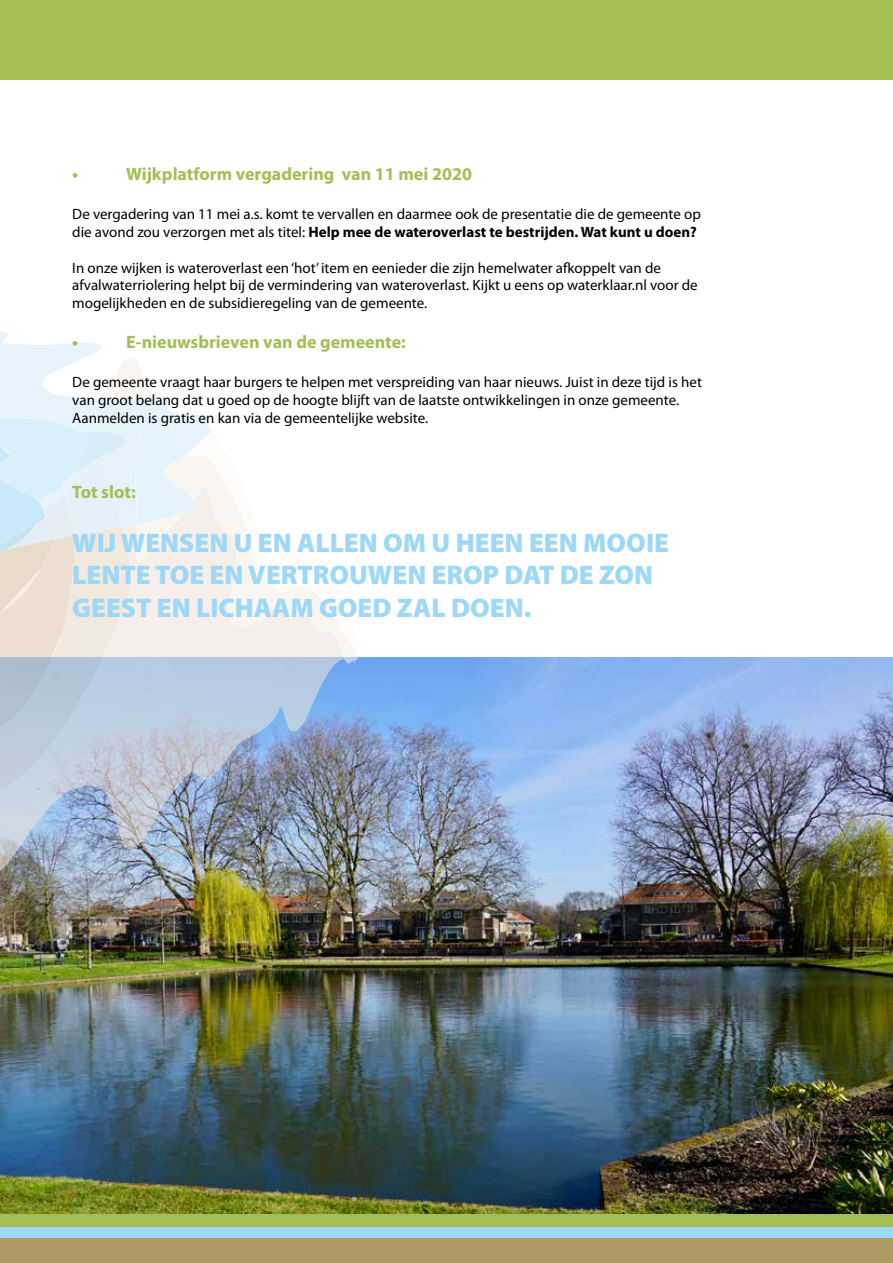
<style>
.page{position:relative;width:893px;height:1263px;background:#fff}
.page>*{position:absolute;margin:0;border:0;box-sizing:border-box;transform-origin:0 0}
.t1{font:900 27px/32.4px "Myriad Pro";color:#9ed8f8}
.t2{font:700 18px "Myriad Pro";color:#a4be56}
.t3{font:15px/17.9px "Myriad Pro";color:#000}
.s1{font-weight:700}
</style>
<div class="page">
<img style="left:0;top:657px;width:893px;height:557px">
<img style="left:0;top:826px;width:356px;height:74px">
<svg style="left:0;top:837px;width:25px;height:63px;background:#92918e"></svg>
<svg style="left:0;top:331px;width:362px;height:495px"></svg>
<div style="left:0;top:1234px;width:893px;height:29px;background:#ae9a64"></div>
<div style="left:0;top:1224px;width:893px;height:14px;background:#9ed8f8"></div>
<div style="left:0;top:1214px;width:893px;height:12px;background:#a4be56"></div>
<div style="left:0;top:0;width:893px;height:79px;background:#a4be56"></div>
<p class="t2" style="left:72px;top:162px;width:8px">•</p>
<p class="t2" style="left:126px;top:162px;width:347px">Wijkplatform vergadering van 11 mei 2020</p>
<p class="t3" style="left:72px;top:205px;width:630px">De vergadering van 11 mei a.s. komt te vervallen en daarmee ook de presentatie die de gemeente op die avond zou verzorgen met als titel: <span class="s1">Help mee de wateroverlast te bestrijden. Wat kunt u doen?</span></p>
<p class="t3" style="left:72px;top:258px;width:627px">In onze wijken is wateroverlast een ‘hot’ item en eenieder die zijn hemelwater afkoppelt van de afvalwaterriolering helpt bij de vermindering van wateroverlast. Kijkt u eens op waterklaar.nl voor de mogelijkheden en de subsidieregeling van de gemeente.</p>
<p class="t2" style="left:72px;top:330px;width:8px">•</p>
<p class="t2" style="left:126px;top:330px;width:281px">E-nieuwsbrieven van de gemeente:</p>
<p class="t3" style="left:72px;top:373px;width:631px">De gemeente vraagt haar burgers te helpen met verspreiding van haar nieuws. Juist in deze tijd is het van groot belang dat u goed op de hoogte blijft van de laatste ontwikkelingen in onze gemeente.<br>Aanmelden is gratis en kan via de gemeentelijke website.</p>
<p class="t2" style="left:72px;top:480px;width:65px">Tot slot:</p>
<h1 class="t1" style="left:72px;top:527px;width:598px">WIJ WENSEN U EN ALLEN OM U HEEN EEN MOOIE<br>LENTE TOE EN VERTROUWEN EROP DAT DE ZON<br>GEEST EN LICHAAM GOED ZAL DOEN.</h1>
</div>
